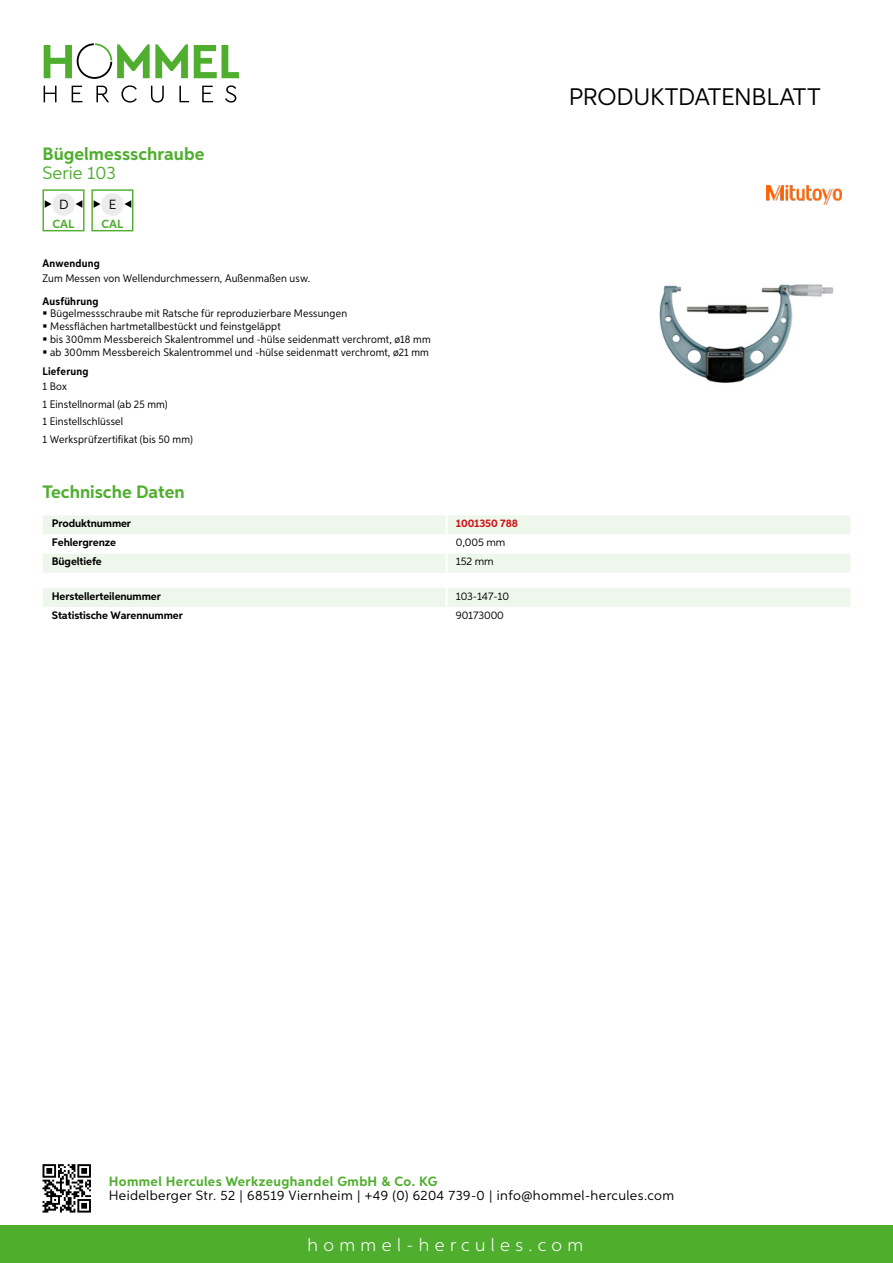
<style>
.page{position:relative;width:893px;height:1263px;background:#fff}
.page>*{position:absolute;margin:0;border:0;box-sizing:border-box;transform-origin:0 0}
.t1{font:24px "Aspira";letter-spacing:-.01em;color:#000}
.t2{font:700 18px "Aspira";color:#50ae2f}
.t3{font:300 18px "Aspira";letter-spacing:.3em;color:#fff}
.t4{font:18px "Aspira";color:#50ae2f}
.t5{font:13.5px "Aspira";letter-spacing:.03em;color:#000}
.t6{font:700 13.5px "Aspira";letter-spacing:.03em;color:#50ae2f}
.t7{font:13.35px "Aspira";color:#000}
.t8{font:700 11.85px "Aspira";color:#50ae2f}
.t9{font:10.95px/12.8px "Aspira Nar";letter-spacing:.015em;color:#000}
.t10{font:700 10.95px "Aspira";letter-spacing:-.01em;color:#000}
.t11{font:10.95px "Aspira";letter-spacing:-.01em;color:#000}
.t12{font:700 10.95px "Aspira Nar";letter-spacing:.02em;color:#000}
.t13{font:700 10.95px "Aspira";letter-spacing:-.01em;color:#cd1013}
</style>
<div class="page">
<div style="left:0;top:1226px;width:893px;height:37px;background:#50ae2f"></div>
<svg style="left:43px;top:1164px;width:48px;height:48px"></svg>
<svg style="left:194px;top:45px;width:45px;height:33px"></svg>
<svg style="left:44px;top:43px;width:144px;height:36px"></svg>
<svg style="left:44px;top:86px;width:13px;height:16px"></svg>
<svg style="left:72px;top:86px;width:10px;height:16px"></svg>
<svg style="left:96px;top:86px;width:13px;height:16px"></svg>
<svg style="left:121px;top:85px;width:16px;height:18px"></svg>
<svg style="left:151px;top:86px;width:13px;height:17px"></svg>
<svg style="left:179px;top:86px;width:10px;height:16px"></svg>
<svg style="left:202px;top:86px;width:11px;height:16px"></svg>
<svg style="left:225px;top:85px;width:11px;height:18px"></svg>
<svg style="left:43px;top:515px;width:807px;height:58px"></svg>
<hr style="left:445px;top:554px;width:3px;height:19px;background:#fff">
<div style="left:43px;top:588px;width:807px;height:19px;background:#eef7eb"></div>
<div style="left:43px;top:189px;width:42px;height:42px;border:1px solid #50ae2f"></div>
<div style="left:52px;top:193px;width:23px;height:23px;background:#ececec;border-radius:50%"></div>
<svg style="left:76px;top:200px;width:6px;height:8px"></svg>
<svg style="left:45px;top:200px;width:7px;height:8px"></svg>
<div style="left:91px;top:189px;width:42px;height:42px;border:1px solid #50ae2f"></div>
<div style="left:101px;top:193px;width:23px;height:23px;background:#ececec;border-radius:50%"></div>
<svg style="left:124px;top:200px;width:7px;height:8px"></svg>
<svg style="left:94px;top:200px;width:6px;height:8px"></svg>
<img style="left:659px;top:284px;width:175px;height:99px">
<img style="left:766px;top:185px;width:76px;height:19px">
<h2 class="t2" style="left:43px;top:142px;width:163px">Bügelmessschraube</h2>
<h2 class="t4" style="left:43px;top:162px;width:75px">Serie 103</h2>
<p class="t7" style="left:59px;top:196px;width:11px">d</p>
<p class="t8" style="left:53px;top:216px;width:23px">CAL</p>
<p class="t7" style="left:109px;top:196px;width:9px">e</p>
<p class="t8" style="left:101px;top:216px;width:23px">CAL</p>
<p class="t12" style="left:43px;top:257px;width:59px">Anwendung</p>
<p class="t9" style="left:43px;top:272px;width:269px">Zum Messen von Wellendurchmessern, Außenmaßen usw.</p>
<p class="t12" style="left:43px;top:294px;width:58px">Ausführung</p>
<p class="t9" style="left:50px;top:307px;width:382px">Bügelmessschraube mit Ratsche für reproduzierbare Messungen<br>Messflächen hartmetallbestückt und feinstgeläppt<br>bis 300mm Messbereich Skalentrommel und -hülse seidenmatt verchromt, ø18 mm ab 300mm Messbereich Skalentrommel und -hülse seidenmatt verchromt, ø21 mm</p>
<p class="t12" style="left:43px;top:364px;width:47px">Lieferung</p>
<p class="t9" style="left:43px;top:377px;width:152px;line-height:17.5px">1 Box<br>1 Einstellnormal (ab 25 mm)<br>1 Einstellschlüssel<br>1 Werksprüfzertifikat (bis 50 mm)</p>
<h2 class="t2" style="left:43px;top:481px;width:144px">Technische Daten</h2>
<p class="t10" style="left:52px;top:517px;width:81px">Produktnummer</p>
<p class="t13" style="left:456px;top:517px;width:64px">1001350 788</p>
<p class="t10" style="left:52px;top:536px;width:66px">Fehlergrenze</p>
<p class="t11" style="left:456px;top:536px;width:51px">0,005 mm</p>
<p class="t10" style="left:52px;top:555px;width:51px">Bügeltiefe</p>
<p class="t11" style="left:456px;top:555px;width:39px">152 mm</p>
<p class="t10" style="left:52px;top:589px;width:111px">Herstellerteilenummer</p>
<p class="t11" style="left:456px;top:590px;width:55px">103-147-10</p>
<p class="t10" style="left:52px;top:609px;width:132px">Statistische Warennummer</p>
<p class="t11" style="left:456px;top:609px;width:50px">90173000</p>
<h1 class="t1" style="left:569px;top:82px;width:253px">Produktdatenblatt</h1>
<p class="t6" style="left:109px;top:1172px;width:330px">Hommel Hercules Werkzeughandel GmbH &amp; Co. KG</p>
<p class="t5" style="left:109px;top:1187px;width:567px">Heidelberger Str. 52 | 68519 Viernheim | +49 (0) 6204 739-0 | info@hommel-hercules.com</p>
<h2 class="t3" style="left:307px;top:1234px;width:277px">hommel-hercules.com</h2>
</div>
